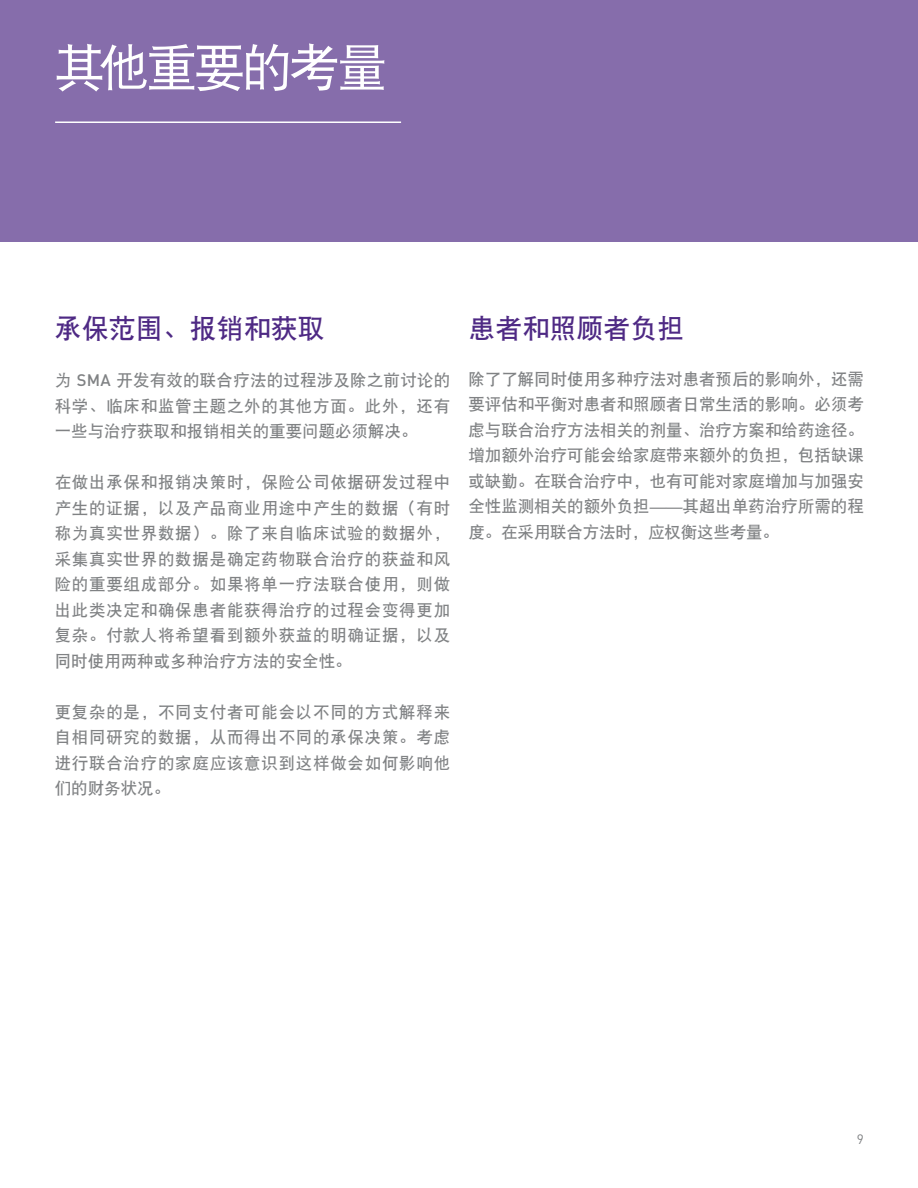
<style>
.page{position:relative;width:918px;height:1188px;background:#fff}
.page>*{position:absolute;margin:0;border:0;box-sizing:border-box;transform-origin:0 0}
.t1{font:51px "DF Hei W5";letter-spacing:-.07em;color:#fff}
.t2{font:27px "DF Hei W7";color:#4e2984}
.t3{font:16.5px/25.5px "DF Hei W7";color:#808284;text-align:justify}
.t4{font:13.5px "DINOT";color:#808284}
.s1{font-family:"DINOT";font-weight:500}
.s2{font-family:"Nexus Mix OT"}
</style>
<div class="page">
<hr style="left:0;top:1000px;width:1px;height:90px;background:#000">
<div style="left:0;top:0;width:918px;height:242px;background:#866dab"></div>
<hr style="left:55px;top:122px;width:346px;height:1px;background:#fff">
<h1 class="t1" style="left:54px;top:42px;width:335px">其他重要的考量</h1>
<h2 class="t2" style="left:55px;top:315px;width:271px">承保范围、报销和获取</h2>
<p class="t3" style="left:55px;top:368px;width:397px">为 <span class="s1">SMA</span> 开发有效的联合疗法的过程涉及除之前讨论的科学、临床和监管主题之外的其他方面。此外，还有一些与治疗获取和报销相关的重要问题必须解决。</p>
<p class="t3" style="left:55px;top:470px;width:397px">在做出承保和报销决策时，保险公司依据研发过程中产生的证据，以及产品商业用途中产生的数据（有时称为真实世界数据）。除了来自临床试验的数据外，采集真实世界的数据是确定药物联合治疗的获益和风险的重要组成部分。如果将单一疗法联合使用，则做出此类决定和确保患者能获得治疗的过程会变得更加复杂。付款人将希望看到额外获益的明确证据，以及同时使用两种或多种治疗方法的安全性。</p>
<p class="t3" style="left:55px;top:699px;width:397px">更复杂的是，不同支付者可能会以不同的方式解释来自相同研究的数据，从而得出不同的承保决策。考虑进行联合治疗的家庭应该意识到这样做会如何影响他们的财务状况。</p>
<h2 class="t2" style="left:468px;top:315px;width:217px">患者和照顾者负担</h2>
<p class="t3" style="left:468px;top:366px;width:397px">除了了解同时使用多种疗法对患者预后的影响外，还需要评估和平衡对患者和照顾者日常生活的影响。必须考虑与联合治疗方法相关的剂量、治疗方案和给药途径。增加额外治疗可能会给家庭带来额外的负担，包括缺课或缺勤。在联合治疗中，也有可能对家庭增加与加强安全性监测相关的额外负担<span class="s2">——</span>其超出单药治疗所需的程度。在采用联合方法时，应权衡这些考量。</p>
<p class="t4" style="left:857px;top:1131px;width:9px">9</p>
</div>
